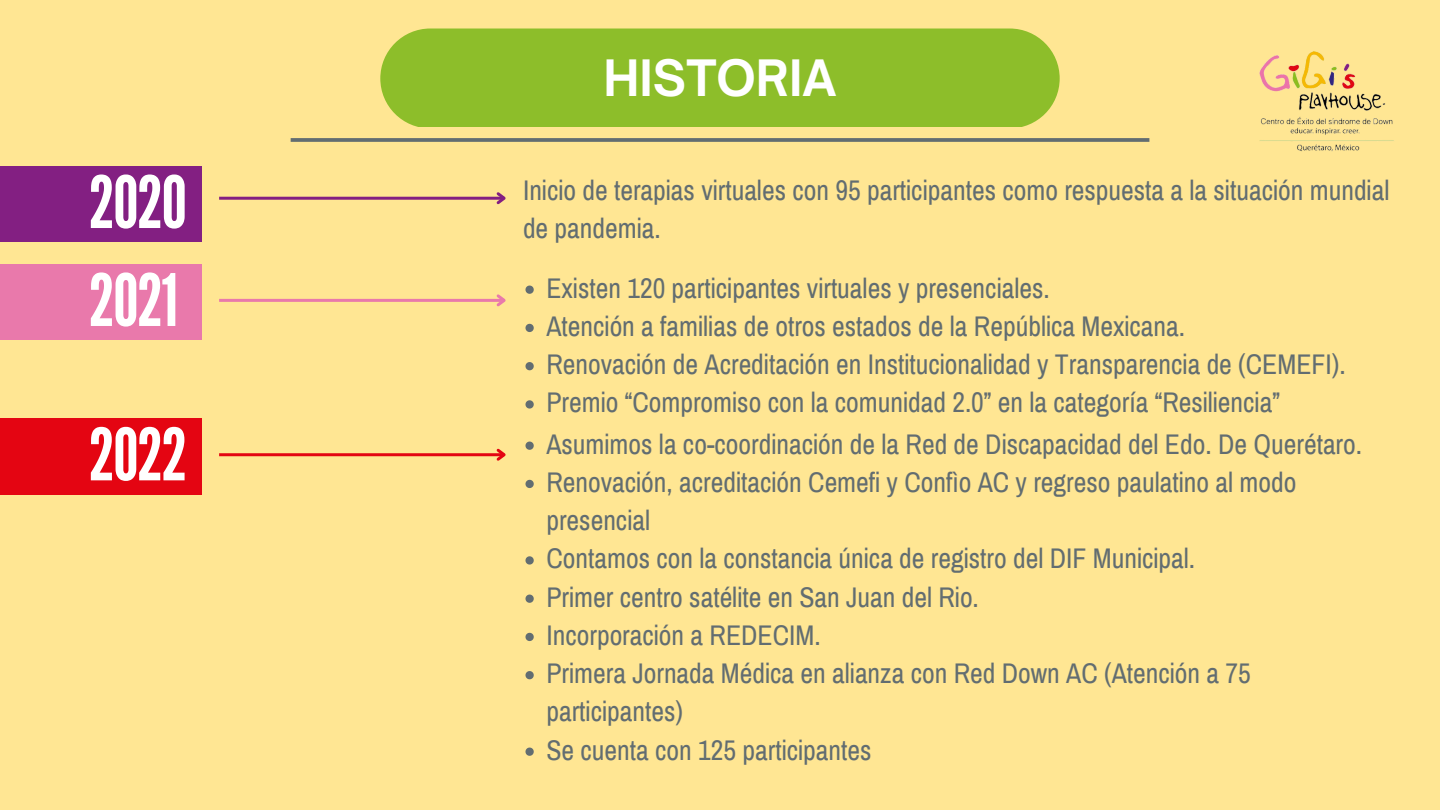
<style>
.page{position:relative;width:1440px;height:810px;background:#ffe693}
.page>*{position:absolute;margin:0;border:0;box-sizing:border-box;transform-origin:0 0}
.t1{font:72.1px "League Gothic";letter-spacing:-.02em;color:#fff}
.t2{font:700 48px "Open Sauce One";color:#fff}
.t3{font:27.8px/38.2px "Archivo Narrow";color:#626d71}
</style>
<div class="page">
<svg style="left:291px;top:138px;width:858px;height:4px;background:#6b7472"></svg>
<div style="left:0;top:166px;width:202px;height:76px;background:#831f82"></div>
<div style="left:380px;top:29px;width:680px;height:98px;background:#8dbe2a"></div>
<hr style="left:219px;top:197px;width:285px;height:3px;background:#831f82">
<svg style="left:494px;top:192px;width:12px;height:13px"></svg>
<img style="left:1259px;top:51px;width:135px;height:101px">
<div style="left:0;top:264px;width:202px;height:76px;background:#e979ab"></div>
<svg style="left:525px;top:286px;width:9px;height:8px"></svg>
<svg style="left:525px;top:324px;width:9px;height:8px"></svg>
<svg style="left:525px;top:362px;width:9px;height:8px"></svg>
<svg style="left:525px;top:400px;width:9px;height:9px"></svg>
<hr style="left:219px;top:299px;width:285px;height:3px;background:#e979ab">
<svg style="left:494px;top:294px;width:12px;height:13px"></svg>
<div style="left:0;top:418px;width:202px;height:76px;background:#e40512"></div>
<svg style="left:525px;top:442px;width:9px;height:8px"></svg>
<svg style="left:525px;top:480px;width:9px;height:8px"></svg>
<svg style="left:525px;top:556px;width:9px;height:9px"></svg>
<svg style="left:525px;top:595px;width:9px;height:8px"></svg>
<svg style="left:525px;top:633px;width:9px;height:8px"></svg>
<svg style="left:525px;top:671px;width:9px;height:8px"></svg>
<svg style="left:525px;top:748px;width:9px;height:8px"></svg>
<hr style="left:219px;top:453px;width:285px;height:3px;background:#e40512">
<svg style="left:494px;top:448px;width:12px;height:13px"></svg>
<h1 class="t1" style="left:89px;top:161px;width:100px">2020</h1>
<h2 class="t2" style="left:603px;top:48px;width:235px">HISTORIA</h2>
<p class="t3" style="left:523px;top:171px;width:868px">Inicio de terapias virtuales con 95 participantes como respuesta a la situación mundial de pandemia.</p>
<h1 class="t1" style="left:89px;top:259px;width:91px">2021</h1>
<p class="t3" style="left:546px;top:269px;width:801px">Existen 120 participantes virtuales y presenciales.<br>Atención a familias de otros estados de la República Mexicana.<br>Renovación de Acreditación en Institucionalidad y Transparencia de (CEMEFI).<br>Premio “Compromiso con la comunidad 2.0” en la categoría “Resiliencia”</p>
<h1 class="t1" style="left:89px;top:413px;width:100px">2022</h1>
<p class="t3" style="left:546px;top:425px;width:817px">Asumimos la co-coordinación de la Red de Discapacidad del Edo. De Querétaro.<br>Renovación, acreditación Cemefi y Confìo AC y regreso paulatino al modo presencial<br>Contamos con la constancia única de registro del DIF Municipal.<br>Primer centro satélite en San Juan del Rio.<br>Incorporación a REDECIM.<br>Primera Jornada Médica en alianza con Red Down AC (Atención a 75 participantes)<br>Se cuenta con 125 participantes</p>
</div>
